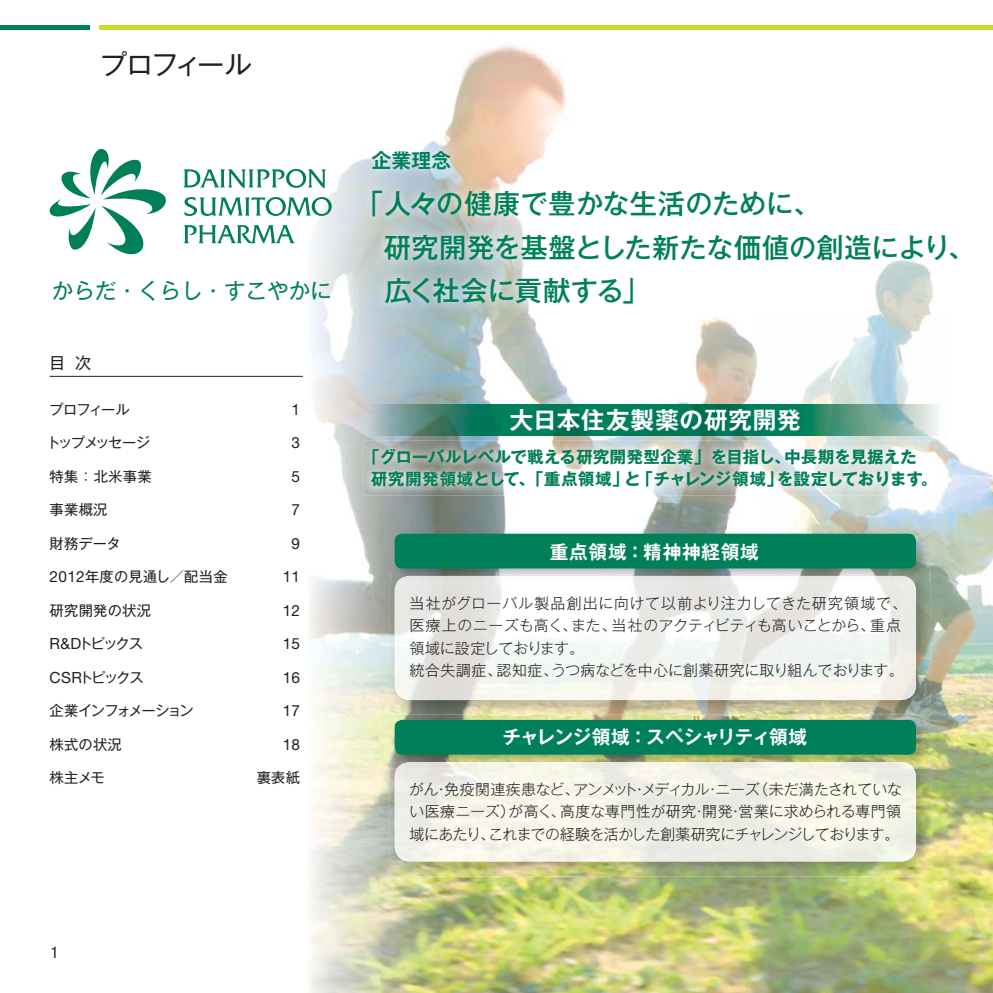
<style>
.page{position:relative;width:993px;height:993px;background:#fff}
.page>*{position:absolute;margin:0;border:0;box-sizing:border-box;transform-origin:0 0}
.t1{font:27.3px/43.4px "Gothic MB101 Pro Medium 90 pv RKSJ H";color:#008059}
.t2{font:27.3px "Gothic MB101 Pro Regular 90 pv RKSJ H";letter-spacing:-.085em;color:#231f20}
.t3{font:23.62px "Gothic MB101 Pro De Bold 90 pv RKSJ H";letter-spacing:.035em;color:#fff}
.t4{font:21.53px "Gothic MB101 Pro Regular 90 pv RKSJ H";color:#008059}
.t5{font:19.78px "Gothic MB101 Pro De Bold 90 pv RKSJ H";color:#008059}
.t6{font:18.55px "Gothic MB101 Pro De Bold 90 pv RKSJ H";letter-spacing:-.045em;color:#fff}
.t7{font:18.55px "Gothic MB101 Pro De Bold 90 pv RKSJ H";letter-spacing:.03em;color:#fff}
.t8{font:16.1px/22.4px "Gothic MB101 Pro De Bold 90 pv RKSJ H";letter-spacing:.03em;color:#008059}
.t9{font:16.1px "Gothic MB101 Pro Regular 90 pv RKSJ H";color:#231f20}
.t10{font:condensed 16.1px "Helvetica Neue LT Std";color:#231f20}
.t11{font:15.4px "Helvetica Neue LT Std";letter-spacing:.02em;color:#231f20}
.t12{font:14.88px/22.4px "Gothic MB101 Pro Light 90 pv RKSJ H";color:#231f20}
.t13{font:14.17px "Gothic MB101 Pro Regular 90 pv RKSJ H";letter-spacing:.005em;color:#231f20}
.t14{font:14.17px "Gothic MB101 Pro Regular 90 pv RKSJ H";letter-spacing:-.125em;color:#231f20}
.t15{font:14.17px "Gothic MB101 Pro Regular 90 pv RKSJ H";letter-spacing:-.105em;color:#231f20}
.s1{font-family:"Helvetica Neue LT Std";font-size:15.4px}
</style>
<div class="page">
<img style="left:296px;top:44px;width:270px;height:144px">
<img style="left:254px;top:188px;width:125px;height:804px">
<img style="left:946px;top:447px;width:46px;height:545px">
<img style="left:379px;top:313px;width:567px;height:253px">
<img style="left:379px;top:566px;width:63px;height:426px">
<img style="left:883px;top:566px;width:63px;height:426px">
<img style="left:442px;top:714px;width:441px;height:2px">
<img style="left:442px;top:876px;width:441px;height:116px">
<div style="left:0;top:25px;width:89px;height:5px;background:#008059"></div>
<img style="left:364px;top:142px;width:94px;height:36px">
<div style="left:99px;top:25px;width:893px;height:5px;background:#cadb2a"></div>
<img style="left:392px;top:530px;width:537px;height:41px">
<div style="left:394px;top:533px;width:521px;height:35px;background:#008059;border-radius:7px"></div>
<img style="left:390px;top:571px;width:540px;height:143px">
<img style="left:394px;top:582px;width:521px;height:117px">
<img style="left:397px;top:575px;width:516px;height:7px">
<img style="left:392px;top:716px;width:537px;height:41px">
<div style="left:394px;top:719px;width:521px;height:35px;background:#008059;border-radius:7px"></div>
<img style="left:390px;top:757px;width:540px;height:119px">
<img style="left:394px;top:768px;width:521px;height:93px">
<img style="left:397px;top:761px;width:516px;height:7px">
<hr style="left:50px;top:376px;width:253px;height:1px;background:#231f20">
<img style="left:363px;top:440px;width:571px;height:55px">
<img style="left:373px;top:449px;width:542px;height:15px">
<img style="left:371px;top:471px;width:555px;height:16px">
<img style="left:370px;top:404px;width:570px;height:31px">
<svg style="left:183px;top:169px;width:143px;height:19px"></svg>
<svg style="left:184px;top:197px;width:147px;height:19px"></svg>
<svg style="left:184px;top:225px;width:111px;height:18px"></svg>
<svg style="left:49px;top:149px;width:117px;height:106px"></svg>
<img style="left:363px;top:182px;width:570px;height:131px">
<h1 class="t2" style="left:100px;top:55px;width:153px">プロフィール</h1>
<h3 class="t4" style="left:52px;top:283px;width:281px">からだ・くらし・すこやかに</h3>
<p class="t9" style="left:49px;top:357px;width:44px">目 次</p>
<p class="t13" style="left:49px;top:404px;width:82px">プロフィール</p>
<p class="t11" style="left:291px;top:403px;width:10px">1</p>
<p class="t15" style="left:46px;top:437px;width:105px">トップメッセージ</p>
<p class="t11" style="left:291px;top:437px;width:10px">3</p>
<p class="t13" style="left:50px;top:471px;width:103px">特集：北米事業</p>
<p class="t11" style="left:291px;top:470px;width:10px">5</p>
<p class="t13" style="left:50px;top:504px;width:59px">事業概況</p>
<p class="t11" style="left:291px;top:504px;width:10px">7</p>
<p class="t13" style="left:50px;top:538px;width:72px">財務データ</p>
<p class="t11" style="left:291px;top:537px;width:10px">9</p>
<p class="t13" style="left:50px;top:571px;width:179px"><span class="s1">2012</span>年度の見通し／配当金</p>
<p class="t11" style="left:282px;top:571px;width:19px">11</p>
<p class="t13" style="left:50px;top:605px;width:103px">研究開発の状況</p>
<p class="t11" style="left:282px;top:604px;width:19px">12</p>
<p class="t13" style="left:50px;top:638px;width:95px"><span class="s1">R&amp;D</span>トピックス</p>
<p class="t11" style="left:282px;top:638px;width:19px">15</p>
<p class="t13" style="left:50px;top:672px;width:95px"><span class="s1">CSR</span>トピックス</p>
<p class="t11" style="left:282px;top:671px;width:19px">16</p>
<p class="t14" style="left:50px;top:705px;width:145px">企業インフォメーション</p>
<p class="t11" style="left:282px;top:705px;width:19px">17</p>
<p class="t13" style="left:50px;top:739px;width:74px">株式の状況</p>
<p class="t11" style="left:282px;top:738px;width:19px">18</p>
<p class="t13" style="left:50px;top:772px;width:56px">株主メモ</p>
<p class="t13" style="left:257px;top:772px;width:45px">裏表紙</p>
<h3 class="t5" style="left:371px;top:153px;width:81px">企業理念</h3>
<h1 class="t1" style="left:383px;top:186px;width:593px;text-indent:-28px">「人々の健康で豊かな生活のために、<br>研究開発を基盤とした新たな価値の創造により、広く社会に貢献する」</h1>
<h2 class="t3" style="left:509px;top:410px;width:292px">大日本住友製薬の研究開発</h2>
<p class="t8" style="left:371px;top:448px;width:567px;text-indent:-8px">「グローバルレベルで戦える研究開発型企業」を目指し、中長期を見据えた<br>研究開発領域として、「重点領域」と「チャレンジ領域」を設定しております。</p>
<p class="t7" style="left:549px;top:544px;width:210px">重点領域：精神神経領域</p>
<p class="t12" style="left:409px;top:594px;width:499px">当社がグローバル製品創出に向けて以前より注力してきた研究領域で、医療上のニーズも高く、また、当社のアクティビティも高いことから、重点領域に設定しております。<br>統合失調症、認知症、うつ病などを中心に創薬研究に取り組んでおります。</p>
<p class="t6" style="left:502px;top:729px;width:306px">チャレンジ領域：スペシャリティ領域</p>
<p class="t12" style="left:409px;top:780px;width:494px;text-align:justify">がん・免疫関連疾患など、アンメット・メディカル・ニーズ（未だ満たされていない医療ニーズ）が高く、高度な専門性が研究・開発・営業に求められる専門領域にあたり、これまでの経験を活かした創薬研究にチャレンジしております。</p>
<p class="t10" style="left:51px;top:942px;width:9px">1</p>
</div>
